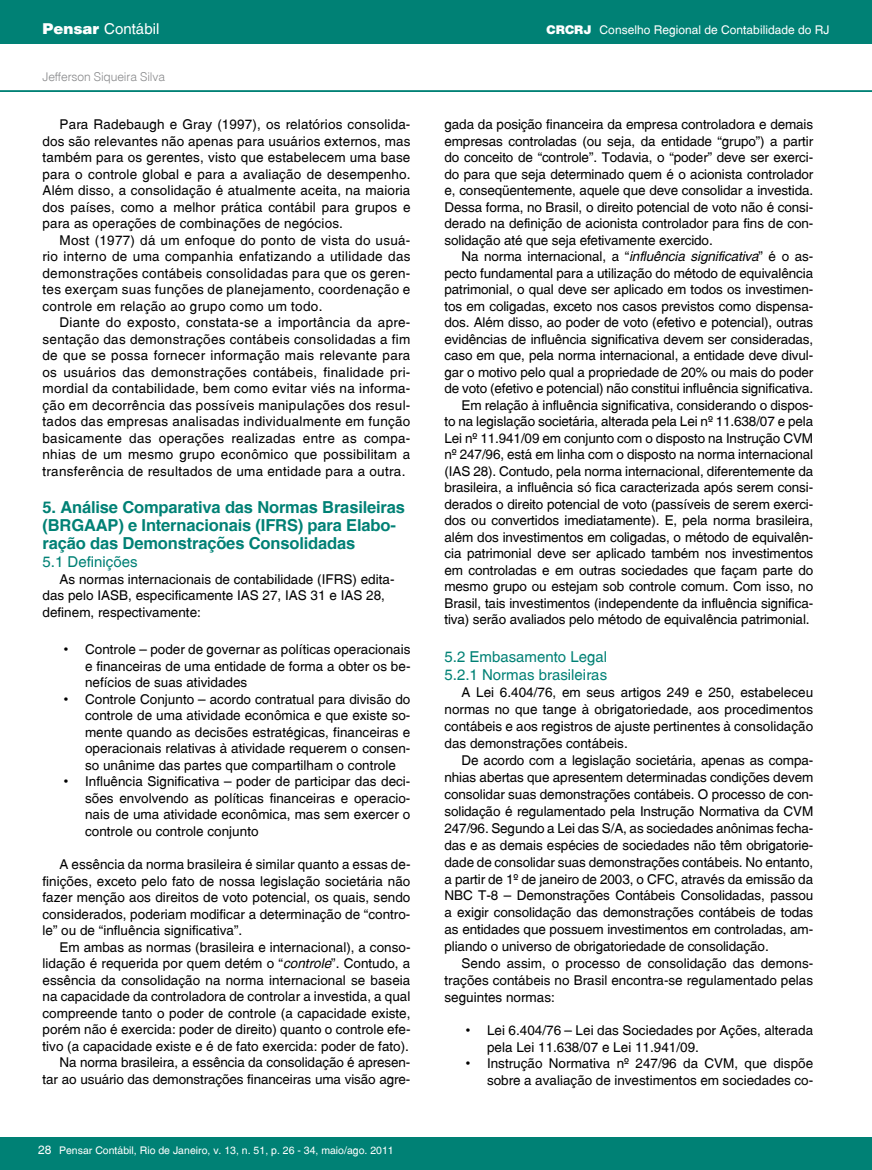
<style>
.page{position:relative;width:872px;height:1170px;background:#fff}
.page>*{position:absolute;margin:0;border:0;box-sizing:border-box;transform-origin:0 0}
.t1{font:700 16.5px/18px "Switzerland";letter-spacing:-.01em;color:#008175}
.t2{font:15px/18px "Switzerland Plain";color:#008175}
.t3{font:15px "Switzerland Plain";color:#fff}
.t4{font:13.5px/16.5px "Switzerland Plain";letter-spacing:-.01em;color:#000;text-align:justify}
.t5{font:12px "Switzerland Plain";color:#fff}
.t6{font:12px "Switzerland Light Plain";letter-spacing:-.01em;color:#87888a}
.t7{font:10.5px "Switzerland Plain";color:#fff}
.s1{font-family:"Switzerland Black"}
.s2{font-family:"Switzerland";font-style:italic}
.s3{font-size:12px}
</style>
<div class="page">
<div style="left:0;top:1137px;width:872px;height:32px;background:#008175"></div>
<div style="left:0;top:0;width:872px;height:44px;background:#008175"></div>
<hr style="left:0;top:90px;width:872px;height:2px;background:#008175">
<p class="t3" style="left:43px;top:20px;width:118px"><span class="s1">Pensar</span> Contábil</p>
<p class="t5" style="left:546px;top:22px;width:285px"><span class="s1">CRCRJ</span> Conselho Regional de Contabilidade do RJ</p>
<p class="t6" style="left:43px;top:70px;width:124px">Jefferson Siqueira Silva</p>
<p class="t4" style="left:43px;top:116px;width:369px;text-indent:17px">Para Radebaugh e Gray (1997), os relatórios consolida&shy;dos são relevantes não apenas para usuários externos, mas também para os gerentes, visto que estabelecem uma base para o controle global e para a avaliação de desempenho.<br>Além disso, a consolidação é atualmente aceita, na maioria dos países, como a melhor prática contábil para grupos e para as operações de combinações de negócios.</p>
<p class="t4" style="left:43px;top:231px;width:369px;text-indent:17px">Most (1977) dá um enfoque do ponto de vista do usuá&shy;rio interno de uma companhia enfatizando a utilidade das demonstrações contábeis consolidadas para que os geren&shy;tes exerçam suas funções de planejamento, coordenação e controle em relação ao grupo como um todo.</p>
<p class="t4" style="left:43px;top:314px;width:369px;text-indent:17px">Diante do exposto, constata-se a importância da apre&shy;sentação das demonstrações contábeis consolidadas a fim de que se possa fornecer informação mais relevante para os usuários das demonstrações contábeis, finalidade pri&shy;mordial da contabilidade, bem como evitar viés na informa&shy;ção em decorrência das possíveis manipulações dos resul&shy;tados das empresas analisadas individualmente em função basicamente das operações realizadas entre as compa&shy;nhias de um mesmo grupo econômico que possibilitam a transferência de resultados de uma entidade para a outra.</p>
<p class="t1" style="left:43px;top:498px;width:364px">5. Análise Comparativa das Normas Brasileiras (BRGAAP) e Internacionais (IFRS) para Elabo&shy;ração das Demonstrações Consolidadas</p>
<p class="t2" style="left:43px;top:553px;width:97px">5.1 Definições</p>
<p class="t4" style="left:43px;top:570px;width:353px;text-align:left;text-indent:17px">As normas internacionais de contabilidade (IFRS) edita&shy;das pelo IASB, especificamente IAS 27, IAS 31 e IAS 28, definem, respectivamente:</p>
<p class="t4" style="left:85px;top:641px;width:327px;text-indent:-21px">• Controle – poder de governar as políticas operacionais e financeiras de uma entidade de forma a obter os be&shy;nefícios de suas atividades</p>
<p class="t4" style="left:85px;top:690px;width:327px;text-indent:-21px">• Controle Conjunto – acordo contratual para divisão do controle de uma atividade econômica e que existe so&shy;mente quando as decisões estratégicas, financeiras e operacionais relativas à atividade requerem o consen&shy;so unânime das partes que compartilham o controle</p>
<p class="t4" style="left:85px;top:773px;width:327px;text-indent:-21px">• Influência Significativa – poder de participar das deci&shy;sões envolvendo as políticas financeiras e operacio&shy;nais de uma atividade econômica, mas sem exercer o controle ou controle conjunto</p>
<p class="t4" style="left:43px;top:855px;width:369px;text-indent:17px">A essência da norma brasileira é similar quanto a essas de&shy;finições, exceto pelo fato de nossa legislação societária não fazer menção aos direitos de voto potencial, os quais, sendo considerados, poderiam modificar a determinação de “contro&shy;le” ou de “influência significativa”.</p>
<p class="t4" style="left:43px;top:938px;width:369px;text-align:right">Em ambas as normas (brasileira e internacional), a conso&shy;lidação é requerida por quem detém o “<span class="s2">controle</span>”. Contudo, a essência da consolidação na norma internacional se baseia na capacidade da controladora de controlar a investida, a qual compreende tanto o poder de controle (a capacidade existe, porém não é exercida: poder de direito) quanto o controle efe&shy;tivo (a capacidade existe e é de fato exercida: poder de fato).<br>Na norma brasileira, a essência da consolidação é apresen&shy;tar ao usuário das demonstrações financeiras uma visão agre-</p>
<p class="t7" style="left:38px;top:1143px;width:357px"><span class="s3">28</span> Pensar Contábil, Rio de Janeiro, v. 13, n. 51, p. 26 - 34, maio/ago. 2011</p>
<p class="t4" style="left:444px;top:116px;width:370px">gada da posição financeira da empresa controladora e demais empresas controladas (ou seja, da entidade “grupo”) a partir do conceito de “controle”. Todavia, o “poder” deve ser exerci&shy;do para que seja determinado quem é o acionista controlador e, conseqüentemente, aquele que deve consolidar a investida.<br>Dessa forma, no Brasil, o direito potencial de voto não é consi&shy;derado na definição de acionista controlador para fins de con&shy;solidação até que seja efetivamente exercido.</p>
<p class="t4" style="left:444px;top:248px;width:370px;text-align:right">Na norma internacional, a “<span class="s2">influência significativa</span>” é o as&shy;pecto fundamental para a utilização do método de equivalência patrimonial, o qual deve ser aplicado em todos os investimen&shy;tos em coligadas, exceto nos casos previstos como dispensa&shy;dos. Além disso, ao poder de voto (efetivo e potencial), outras evidências de influência significativa devem ser consideradas, caso em que, pela norma internacional, a entidade deve divul&shy;gar o motivo pelo qual a propriedade de 20% ou mais do poder de voto (efetivo e potencial) não constitui influência significativa.<br>Em relação à influência significativa, considerando o dispos-<br>to na legislação societária, alterada pela Lei nº 11.638/07 e pela Lei nº 11.941/09 em conjunto com o disposto na Instrução CVM nº 247/96, está em linha com o disposto na norma internacional (IAS 28). Contudo, pela norma internacional, diferentemente da brasileira, a influência só fica caracterizada após serem consi&shy;derados o direito potencial de voto (passíveis de serem exerci&shy;dos ou convertidos imediatamente). E, pela norma brasileira, além dos investimentos em coligadas, o método de equivalên&shy;cia patrimonial deve ser aplicado também nos investimentos em controladas e em outras sociedades que façam parte do mesmo grupo ou estejam sob controle comum. Com isso, no Brasil, tais investimentos (independente da influência significa&shy;tiva) serão avaliados pelo método de equivalência patrimonial.</p>
<p class="t2" style="left:444px;top:647px;width:164px">5.2 Embasamento Legal<br>5.2.1 Normas brasileiras</p>
<p class="t4" style="left:444px;top:683px;width:370px;line-height:17px;text-indent:17px">A Lei 6.404/76, em seus artigos 249 e 250, estabeleceu normas no que tange à obrigatoriedade, aos procedimentos contábeis e aos registros de ajuste pertinentes à consolidação das demonstrações contábeis.</p>
<p class="t4" style="left:444px;top:751px;width:370px;line-height:17px;text-indent:17px">De acordo com a legislação societária, apenas as compa&shy;nhias abertas que apresentem determinadas condições devem consolidar suas demonstrações contábeis. O processo de con&shy;solidação é regulamentado pela Instrução Normativa da CVM 247/96. Segundo a Lei das S/A, as sociedades anônimas fecha&shy;das e as demais espécies de sociedades não têm obrigatorie&shy;dade de consolidar suas demonstrações contábeis. No entanto, a partir de 1º de janeiro de 2003, o CFC, através da emissão da NBC T-8 – Demonstrações Contábeis Consolidadas, passou a exigir consolidação das demonstrações contábeis de todas as entidades que possuem investimentos em controladas, am&shy;pliando o universo de obrigatoriedade de consolidação.</p>
<p class="t4" style="left:444px;top:954px;width:370px;line-height:17px;text-indent:17px">Sendo assim, o processo de consolidação das demons&shy;trações contábeis no Brasil encontra-se regulamentado pelas seguintes normas:</p>
<p class="t4" style="left:487px;top:1022px;width:328px;text-indent:-21px">• Lei 6.404/76 – Lei das Sociedades por Ações, alterada pela Lei 11.638/07 e Lei 11.941/09.</p>
<p class="t4" style="left:466px;top:1055px;width:349px;text-align:right">• Instrução Normativa nº 247/96 da CVM, que dispõe sobre a avaliação de investimentos em sociedades co-</p>
</div>
